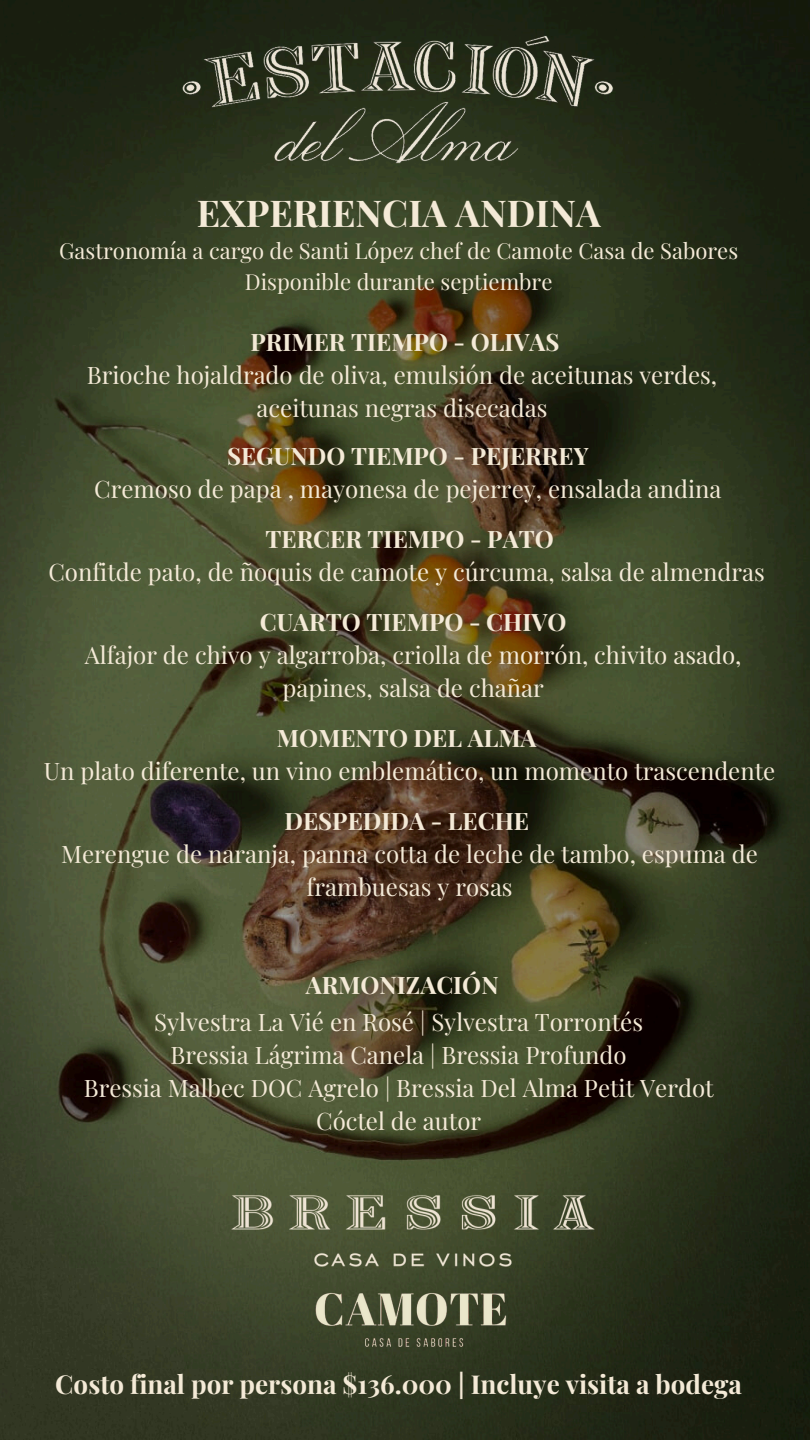
<style>
.page{position:relative;width:810px;height:1440px;background:#fff}
.page>*{position:absolute;margin:0;border:0;box-sizing:border-box;transform-origin:0 0}
.t1{font:700 36.9px "Playfair Display";color:#f4ead7}
.t2{font:700 26px "Playfair Display";color:#f4ead7}
.t3{font:24px/33px "Playfair Display";color:#f4ead7;text-align:center}
.t4{font:700 24px "Playfair Display";color:#f4ead7}
.t5{font:22px "Playfair Display";color:#f4ead7}
.s1{font-weight:700}
</style>
<div class="page">
<img style="left:0;top:0;width:810px;height:1440px">
<img style="left:296px;top:1306px;width:231px;height:20px">
<img style="left:154px;top:1168px;width:518px;height:138px">
<img style="left:361px;top:1327px;width:104px;height:26px">
<img style="left:173px;top:22px;width:451px;height:149px">
<h4 class="t1" style="left:197px;top:187px;width:405px">EXPERIENCIA ANDINA</h4>
<h4 class="t5" style="left:59px;top:235px;width:681px">Gastronomía a cargo de Santi López chef de Camote Casa de Sabores</h4>
<h2 class="t5" style="left:245px;top:266px;width:309px">Disponible durante septiembre</h2>
<p class="t4" style="left:250px;top:325px;width:311px">PRIMER TIEMPO - OLIVAS</p>
<p class="t3" style="left:87px;top:358px;width:632px">Brioche hojaldrado de oliva, emulsión de aceitunas verdes, aceitunas negras disecadas</p>
<p class="t4" style="left:227px;top:439px;width:363px">SEGUNDO TIEMPO - PEJERREY</p>
<p class="t3" style="left:94px;top:472px;width:629px">Cremoso de papa , mayonesa de pejerrey, ensalada andina</p>
<p class="t4" style="left:265px;top:522px;width:290px">TERCER TIEMPO - PATO</p>
<p class="t3" style="left:48px;top:555px;width:718px">Confitde pato, de ñoquis de camote y cúrcuma, salsa de almendras</p>
<p class="t4" style="left:260px;top:605px;width:308px">CUARTO TIEMPO - CHIVO</p>
<p class="t3" style="left:85px;top:638px;width:658px">Alfajor de chivo y algarroba, criolla de morrón, chivito asado, papines, salsa de chañar</p>
<p class="t3" style="left:44px;top:721px;width:733px"><span class="s1">MOMENTO DEL ALMA<br></span>Un plato diferente, un vino emblemático, un momento trascendente</p>
<p class="t3" style="left:61px;top:804px;width:698px"><span class="s1">DESPEDIDA - LECHE<br></span>Merengue de naranja, panna cotta de leche de tambo, espuma de frambuesas y rosas</p>
<p class="t4" style="left:306px;top:968px;width:195px">ARMONIZACIÓN</p>
<p class="t3" style="left:84px;top:1005px;width:631px">Sylvestra La Vié en Rosé | Sylvestra Torrontés<br>Bressia Lágrima Canela | Bressia Profundo<br>Bressia Malbec DOC Agrelo | Bressia Del Alma Petit Verdot Cóctel de autor</p>
<h4 class="t2" style="left:55px;top:1366px;width:688px">Costo final por persona $136.000 | Incluye visita a bodega</h4>
</div>
